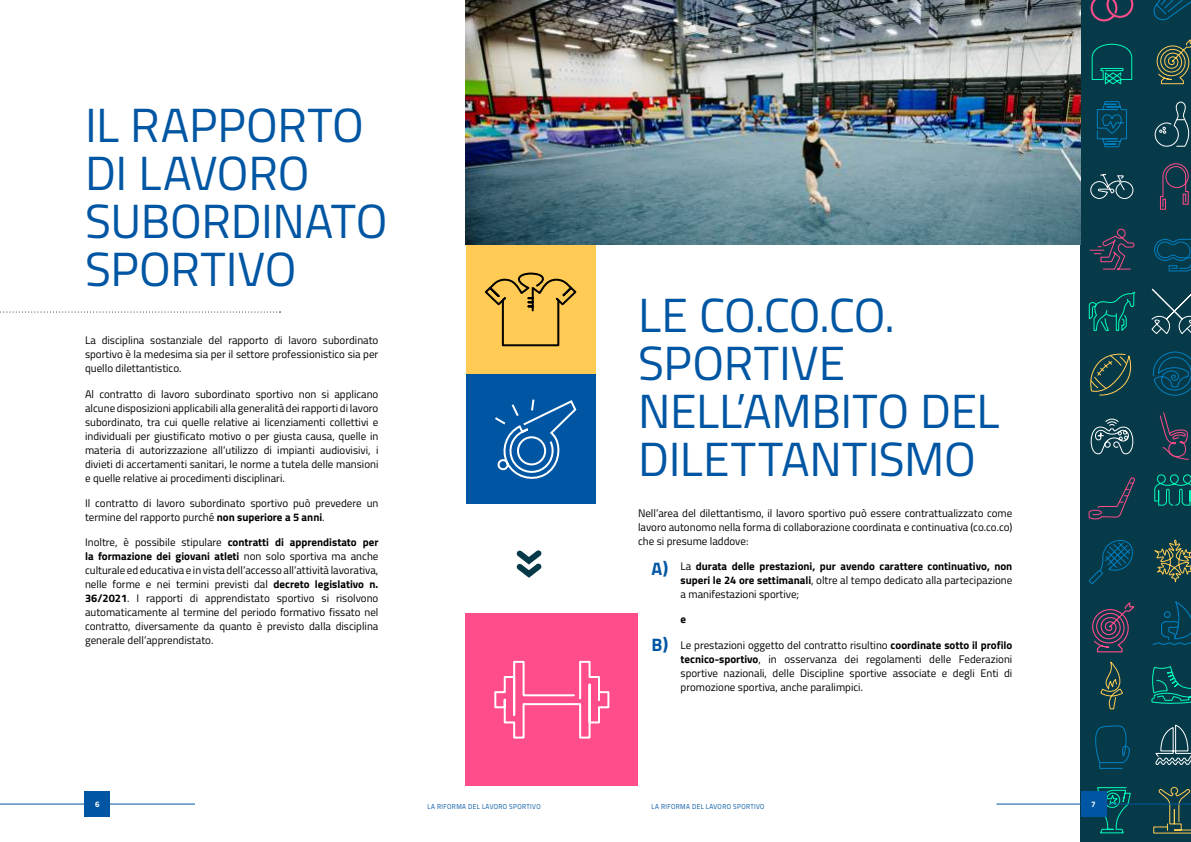
<style>
.page{position:relative;width:1191px;height:842px;background:#fff}
.page>*{position:absolute;margin:0;border:0;box-sizing:border-box;transform-origin:0 0}
.t1{font:48px/48px "Titillium";letter-spacing:-.005em;color:#0056a3}
.t2{font:700 18px "Titillium";color:#0056a3}
.t3{font:11px/14px "Titillium";color:#000;text-align:justify}
.t4{font:700 11px/14px "Titillium";color:#000;text-align:justify}
.t5{font:700 8px "Titillium";color:#fff}
.t6{font:7.2px "Titillium";letter-spacing:.06em;color:#0056a3;scale:.91 1}
.s1{font-weight:700}
.s2{font-weight:400}
</style>
<div class="page">
<div style="left:1080px;top:0;width:111px;height:842px;background:#073a49"></div>
<div style="left:466px;top:245px;width:129px;height:129px;background:#ffcb54"></div>
<div style="left:466px;top:374px;width:129px;height:130px;background:#0056a3"></div>
<div style="left:466px;top:614px;width:172px;height:172px;background:#ff4c8a"></div>
<svg style="left:495px;top:399px;width:82px;height:80px"></svg>
<svg style="left:494px;top:660px;width:116px;height:79px"></svg>
<svg style="left:484px;top:272px;width:93px;height:75px"></svg>
<svg style="left:1153px;top:0;width:38px;height:21px"></svg>
<svg style="left:1154px;top:238px;width:37px;height:34px"></svg>
<svg style="left:1154px;top:474px;width:37px;height:32px"></svg>
<svg style="left:1159px;top:163px;width:30px;height:47px"></svg>
<svg style="left:1159px;top:412px;width:30px;height:48px"></svg>
<svg style="left:1156px;top:39px;width:35px;height:46px"></svg>
<svg style="left:1151px;top:288px;width:40px;height:46px"></svg>
<svg style="left:1154px;top:539px;width:37px;height:44px"></svg>
<svg style="left:1154px;top:101px;width:36px;height:46px"></svg>
<svg style="left:1152px;top:351px;width:39px;height:45px"></svg>
<svg style="left:1152px;top:601px;width:39px;height:44px"></svg>
<svg style="left:1151px;top:666px;width:40px;height:38px"></svg>
<svg style="left:1155px;top:724px;width:36px;height:41px"></svg>
<svg style="left:1152px;top:786px;width:39px;height:48px"></svg>
<svg style="left:1090px;top:0;width:44px;height:22px"></svg>
<svg style="left:1089px;top:228px;width:46px;height:42px"></svg>
<svg style="left:1088px;top:477px;width:47px;height:43px"></svg>
<svg style="left:1090px;top:173px;width:44px;height:26px"></svg>
<svg style="left:1090px;top:418px;width:44px;height:37px"></svg>
<svg style="left:1091px;top:43px;width:42px;height:42px"></svg>
<svg style="left:1088px;top:291px;width:47px;height:40px"></svg>
<svg style="left:1096px;top:101px;width:31px;height:47px"></svg>
<svg style="left:1090px;top:353px;width:42px;height:43px"></svg>
<svg style="left:1092px;top:602px;width:43px;height:51px"></svg>
<svg style="left:1100px;top:661px;width:23px;height:49px"></svg>
<svg style="left:1095px;top:725px;width:35px;height:44px"></svg>
<svg style="left:1097px;top:787px;width:34px;height:47px"></svg>
<svg style="left:1088px;top:540px;width:45px;height:44px"></svg>
<img style="left:466px;top:0;width:614px;height:244px">
<svg style="left:0;top:312px;width:280px;height:1px"></svg>
<svg style="left:516px;top:550px;width:26px;height:28px"></svg>
<hr style="left:996px;top:804px;width:195px;height:1px;background:#0056a3">
<div style="left:1080px;top:791px;width:26px;height:26px;background:#0056a3"></div>
<hr style="left:0;top:804px;width:195px;height:1px;background:#0056a3">
<div style="left:85px;top:791px;width:25px;height:26px;background:#0056a3"></div>
<h1 class="t1" style="left:85px;top:98px;width:304px">IL RAPPORTO<br>DI LAVORO<br>SUBORDINATO<br>SPORTIVO</h1>
<p class="t3" style="left:85px;top:333px;width:295px">La disciplina sostanziale del rapporto di lavoro subordinato sportivo è la medesima sia per il settore professionistico sia per quello dilettantistico.</p>
<p class="t3" style="left:85px;top:386px;width:295px">Al contratto di lavoro subordinato sportivo non si applicano alcune disposizioni applicabili alla generalità dei rapporti di lavoro subordinato, tra cui quelle relative ai licenziamenti collettivi e individuali per giustificato motivo o per giusta causa, quelle in materia di autorizzazione all’utilizzo di impianti audiovisivi, i divieti di accertamenti sanitari, le norme a tutela delle mansioni e quelle relative ai procedimenti disciplinari.</p>
<p class="t3" style="left:85px;top:496px;width:295px">Il contratto di lavoro subordinato sportivo può prevedere un termine del rapporto purché <span class="s1">non superiore a 5 anni</span>.</p>
<p class="t3" style="left:85px;top:535px;width:295px">Inoltre, è possibile stipulare <span class="s1">contratti di apprendistato per la formazione dei giovani atleti</span> non solo sportiva ma anche culturale ed educativa e in vista dell’accesso all’attività lavorativa, nelle forme e nei termini previsti dal <span class="s1">decreto legislativo n.<br>36/2021</span>. I rapporti di apprendistato sportivo si risolvono automaticamente al termine del periodo formativo fissato nel contratto, diversamente da quanto è previsto dalla disciplina generale dell’apprendistato.</p>
<h1 class="t1" style="left:638px;top:288px;width:363px">LE CO.CO.CO.<br>SPORTIVE<br>NELL’AMBITO DEL<br>DILETTANTISMO</h1>
<p class="t3" style="left:638px;top:505px;width:376px">Nell’area del dilettantismo, il lavoro sportivo può essere contrattualizzato come lavoro autonomo nella forma di collaborazione coordinata e continuativa (co.co.co) che si presume laddove:</p>
<p class="t4" style="left:680px;top:558px;width:333px"><span class="s2">La</span> durata delle prestazioni, pur avendo carattere continuativo, non superi le 24 ore settimanali<span class="s2">, oltre al tempo dedicato alla partecipazione a manifestazioni sportive;</span></p>
<p class="t4" style="left:680px;top:612px;width:7px">e</p>
<p class="t3" style="left:680px;top:637px;width:333px">Le prestazioni oggetto del contratto risultino <span class="s1">coordinate sotto il profilo tecnico-sportivo</span>, in osservanza dei regolamenti delle Federazioni sportive nazionali, delle Discipline sportive associate e degli Enti di promozione sportiva, anche paralimpici.</p>
<h2 class="t2" style="left:651px;top:555px;width:18px">A)</h2>
<h2 class="t2" style="left:651px;top:631px;width:18px">B)</h2>
<p class="t5" style="left:95px;top:798px;width:6px">6</p>
<p class="t6" style="left:427px;top:801px;width:126px">LA RIFORMA DEL LAVORO SPORTIVO</p>
<p class="t6" style="left:651px;top:801px;width:126px">LA RIFORMA DEL LAVORO SPORTIVO</p>
<p class="t5" style="left:1091px;top:798px;width:6px">7</p>
</div>
